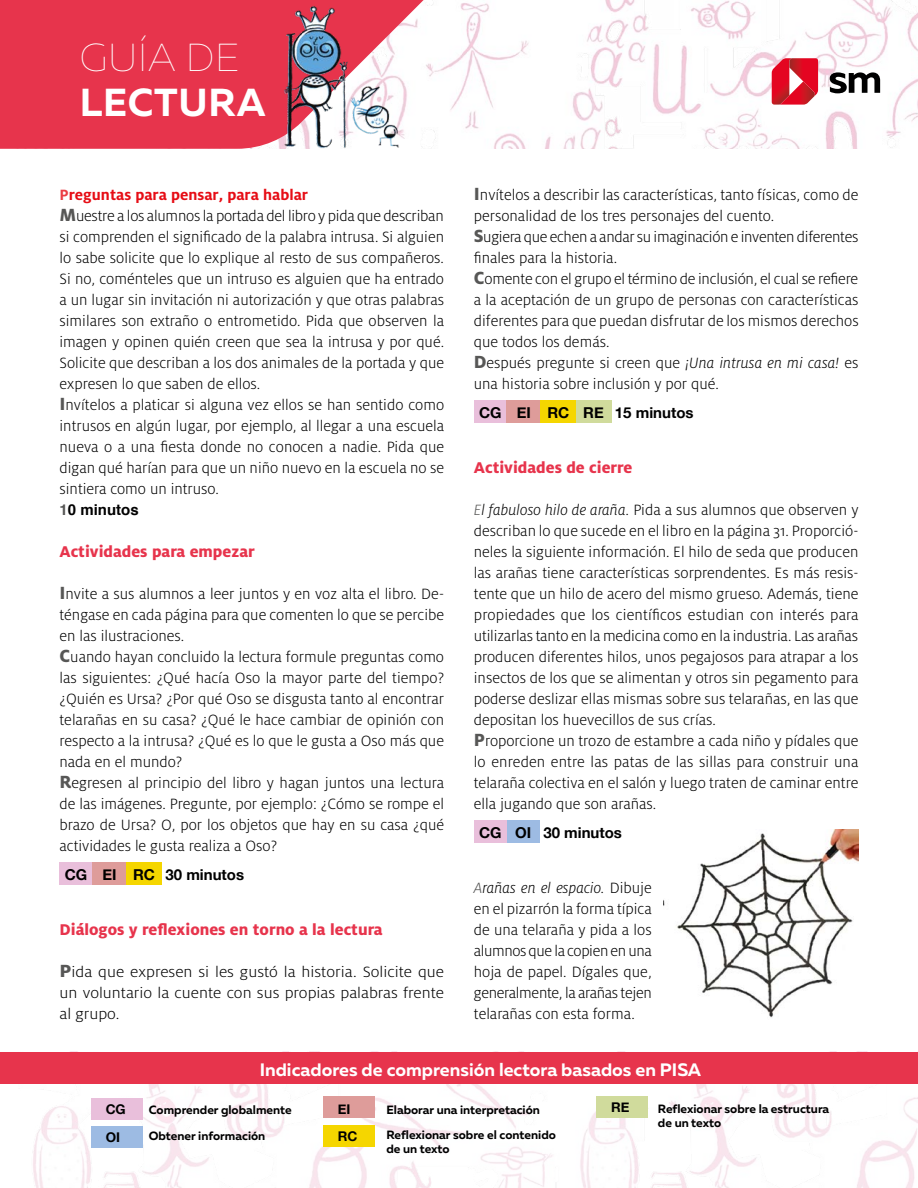
<style>
.page{position:relative;width:918px;height:1188px;background:#fff}
.page>*{position:absolute;margin:0;border:0;box-sizing:border-box;transform-origin:0 0}
.t1{font:700 39px "Muller";letter-spacing:.02em;color:#fff}
.t2{font:100 39px "Muller";letter-spacing:.02em;color:#fff}
.t3{font:700 18px "Muller";color:#fff}
.t4{font:800 17.25px "Milo Pro";color:#e7344c}
.t5{font:300 16.5px/21px "Milo Pro";color:#000}
.t6{font:300 16.5px/21px "Milo Pro";color:#000;text-align:justify;scale:1.07 1}
.t7{font:700 15px "Helvetica Neue";color:#000}
.t8{font:700 15px "Helvetica";color:#000}
.t9{font:700 13.35px "Helvetica Neue";color:#000}
.t10{font:700 12px/25.2px "Muller";color:#000}
.s1{font-weight:700;color:#eb3d44}
.s2{font-weight:700;color:#e60d15}
.s3{font-weight:800;font-size:19.5px;color:#575756}
.s4{color:#575756}
.s5{font-style:italic}
.s6{font-style:italic;color:#575756}
</style>
<div class="page">
<img style="left:448px;top:0;width:470px;height:149px">
<svg style="left:0;top:0;width:448px;height:149px;background:#ea4e63"></svg>
<img style="left:0;top:1083px;width:918px;height:105px">
<div style="left:0;top:1052px;width:918px;height:31px;background:#e7344c"></div>
<div style="left:91px;top:1098px;width:51px;height:21px;background:#e9bfdb"></div>
<div style="left:323px;top:1097px;width:51px;height:21px;background:#de9c9a"></div>
<div style="left:91px;top:1127px;width:51px;height:21px;background:#9dbbe3"></div>
<div style="left:323px;top:1125px;width:51px;height:22px;background:#f5d600"></div>
<div style="left:596px;top:1097px;width:51px;height:21px;background:#d0db9c"></div>
<img style="left:263px;top:0;width:144px;height:149px">
<svg style="left:830px;top:72px;width:50px;height:21px"></svg>
<svg style="left:772px;top:58px;width:46px;height:47px;background:#de3547"></svg>
<div style="left:60px;top:862px;width:32px;height:22px;background:#e9bfdb"></div>
<div style="left:92px;top:862px;width:35px;height:22px;background:#de9c9a"></div>
<div style="left:127px;top:862px;width:35px;height:22px;background:#f5d600"></div>
<div style="left:474px;top:400px;width:33px;height:22px;background:#e9bfdb"></div>
<div style="left:507px;top:400px;width:34px;height:22px;background:#de9c9a"></div>
<div style="left:541px;top:400px;width:35px;height:22px;background:#f5d600"></div>
<div style="left:576px;top:400px;width:35px;height:22px;background:#d0db9c"></div>
<div style="left:474px;top:820px;width:33px;height:22px;background:#e9bfdb"></div>
<div style="left:507px;top:820px;width:33px;height:22px;background:#9dbbe3"></div>
<img style="left:664px;top:830px;width:194px;height:188px">
<h1 class="t2" style="left:80px;top:35px;width:161px">GUÍA DE</h1>
<h1 class="t1" style="left:80px;top:78px;width:187px">LECTURA</h1>
<p class="t5" style="left:60px;top:184px;width:386px"><span class="s1">P</span><span class="s2">reguntas para pensar, para hablar<br></span><span class="s3">M</span>uestre a los alumnos la portada del libro y pida que describan si comprenden el significado de la palabra intrusa. Si alguien lo sabe solicite que lo explique al resto de sus compañeros.<br>Si no, coménteles que un intruso es alguien que ha entrado a un lugar sin invitación ni autorización y que otras palabras similares son extraño o entrometido. Pida que observen la imagen y opinen quién creen que sea la intrusa y por qué.<br>Solicite que describan a los dos animales de la portada y que expresen lo que saben de ellos.<br><span class="s3">I</span>nvítelos a platicar si alguna vez ellos se han sentido como intrusos en algún lugar, por ejemplo, al llegar a una escuela nueva o a una fiesta donde no conocen a nadie. Pida que digan qué harían para que un niño nuevo en la escuela no se sintiera como un intruso.</p>
<p class="t8" style="left:60px;top:497px;width:81px"><span class="s4">1</span>0 minutos</p>
<p class="t4" style="left:60px;top:541px;width:197px">Actividades para empezar</p>
<p class="t5" style="left:60px;top:583px;width:386px"><span class="s3">I</span>nvite a sus alumnos a leer juntos y en voz alta el libro. De&shy;téngase en cada página para que comenten lo que se percibe en las ilustraciones.<br><span class="s3">C</span>uando hayan concluido la lectura formule preguntas como las siguientes: ¿Qué hacía Oso la mayor parte del tiempo? ¿Quién es Ursa? ¿Por qué Oso se disgusta tanto al encontrar telarañas en su casa? ¿Qué le hace cambiar de opinión con respecto a la intrusa? ¿Qué es lo que le gusta a Oso más que nada en el mundo?<br><span class="s3">R</span>egresen al principio del libro y hagan juntos una lectura de las imágenes. Pregunte, por ejemplo: ¿Cómo se rompe el brazo de Ursa? O, por los objetos que hay en su casa ¿qué actividades le gusta realiza a Oso?</p>
<p class="t7" style="left:65px;top:863px;width:181px">CG EI RC 30 minutos</p>
<p class="t4" style="left:60px;top:919px;width:325px">Diálogos y reflexiones en torno a la lectura</p>
<p class="t6" style="left:60px;top:961px;width:361px"><span class="s3">P</span>ida que expresen si les gustó la historia. Solicite que un voluntario la cuente con sus propias palabras frente al grupo.</p>
<p class="t5" style="left:474px;top:184px;width:386px"><span class="s3">I</span>nvítelos a describir las características, tanto físicas, como de personalidad de los tres personajes del cuento.<br><span class="s3">S</span>ugiera que echen a andar su imaginación e inventen diferentes finales para la historia.<br><span class="s3">C</span>omente con el grupo el término de inclusión, el cual se refiere a la aceptación de un grupo de personas con características diferentes para que puedan disfrutar de los mismos derechos que todos los demás.<br><span class="s3">D</span>espués pregunte si creen que <span class="s5">¡Una intrusa en mi casa!</span> es una historia sobre inclusión y por qué.</p>
<p class="t7" style="left:479px;top:401px;width:216px">CG EI RC RE 15 minutos</p>
<p class="t4" style="left:474px;top:457px;width:160px">Actividades de cierre</p>
<p class="t5" style="left:474px;top:499px;width:386px"><span class="s6">E</span><span class="s5">l fabuloso hilo de araña.</span> Pida a sus alumnos que observen y describan lo que sucede en el libro en la página 31. Proporció&shy;neles la siguiente información. El hilo de seda que producen las arañas tiene características sorprendentes. Es más resis&shy;tente que un hilo de acero del mismo grueso. Además, tiene propiedades que los científicos estudian con interés para utilizarlas tanto en la medicina como en la industria. Las arañas producen diferentes hilos, unos pegajosos para atrapar a los insectos de los que se alimentan y otros sin pegamento para poderse deslizar ellas mismas sobre sus telarañas, en las que depositan los huevecillos de sus crías.<br><span class="s3">P</span>roporcione un trozo de estambre a cada niño y pídales que lo enreden entre las patas de las sillas para construir una telaraña colectiva en el salón y luego traten de caminar entre ella jugando que son arañas.</p>
<p class="t7" style="left:479px;top:821px;width:144px">CG OI 30 minutos</p>
<p class="t5" style="left:474px;top:877px;width:179px;text-align:justify"><span class="s6">A</span><span class="s5">rañas en el espacio.</span> Dibuje en el pizarrón la forma típica de una telaraña y pida a los alumnos que la copien en una hoja de papel. Dígales que, generalmente, la arañas tejen telarañas con esta forma.</p>
<p class="t3" style="left:260px;top:1058px;width:443px">Indicadores de comprensión lectora basados en PISA</p>
<p class="t9" style="left:106px;top:1099px;width:22px">CG</p>
<p class="t9" style="left:338px;top:1099px;width:14px">EI</p>
<p class="t9" style="left:106px;top:1127px;width:16px">OI</p>
<p class="t9" style="left:338px;top:1126px;width:21px">RC</p>
<p class="t10" style="left:149px;top:1097px;width:144px">Comprender globalmente</p>
<p class="t10" style="left:386px;top:1097px;width:171px">Elaborar una interpretación<br>Reflexionar sobre el contenido</p>
<p class="t10" style="left:386px;top:1136px;width:65px">de un texto</p>
<p class="t10" style="left:149px;top:1123px;width:118px">Obtener información</p>
<p class="t9" style="left:611px;top:1097px;width:20px">RE</p>
<p class="t10" style="left:658px;top:1101px;width:173px;line-height:14.4px">Reflexionar sobre la estructura de un texto</p>
</div>
